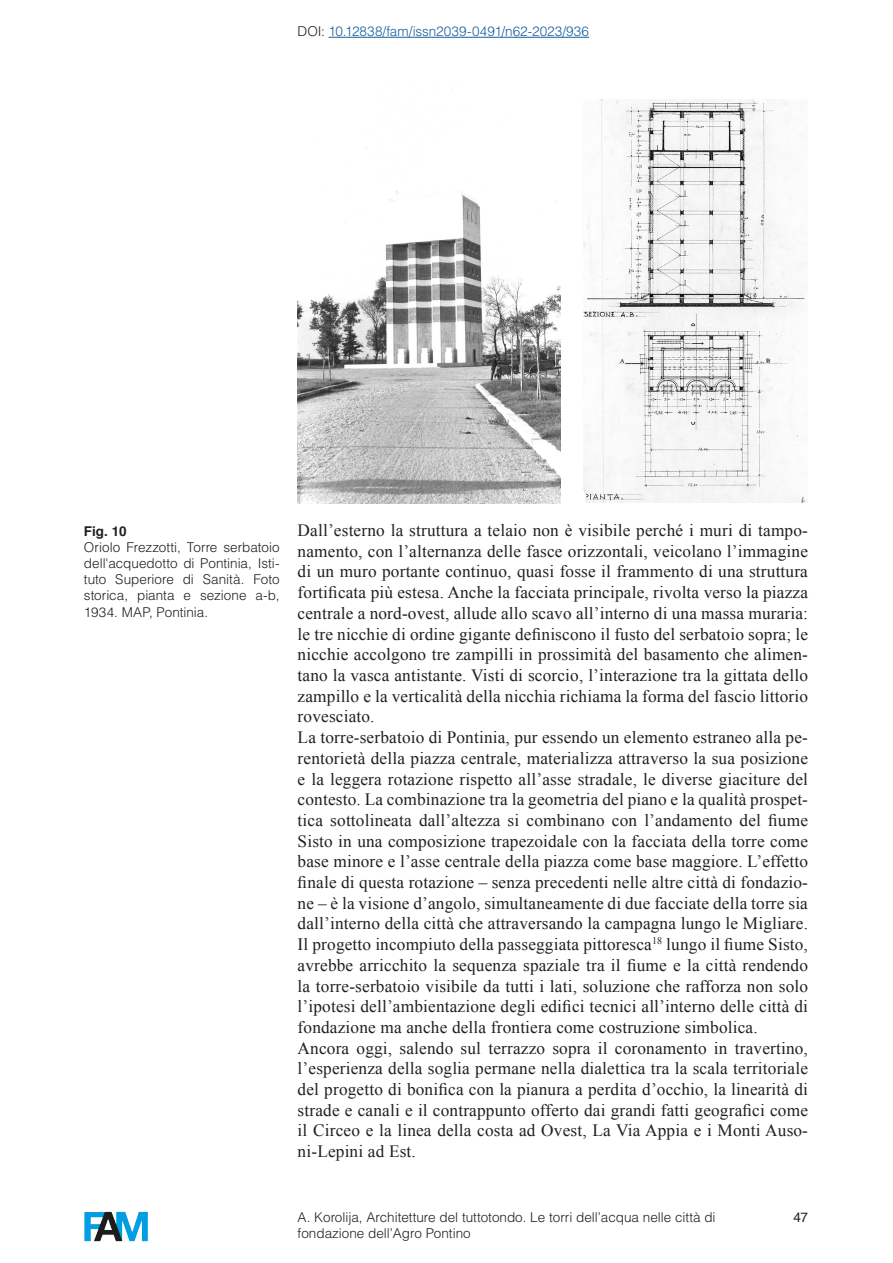
<style>
.page{position:relative;width:893px;height:1263px;background:#fff}
.page>*{position:absolute;margin:0;border:0;box-sizing:border-box;transform-origin:0 0}
.t1{font:17.25px/20.7px "Times New Roman";letter-spacing:.01em;color:#231f20;text-align:justify}
.Testo_Dida{font:300 13.5px/16.2px "Helvetica LT Std";color:#231f20}
.t2{font:300 13.5px "Helvetica LT Std";color:#175d9e}
.Fig__N{font:700 13.5px "Helvetica";color:#231f20}
.t3{font:13.5px "Helvetica";color:#231f20}
.s1{color:#231f20}
</style>
<div class="page">
<img style="left:584px;top:100px;width:223px;height:402px">
<img style="left:298px;top:147px;width:262px;height:356px">
<hr style="left:329px;top:37px;width:260px;height:1px;background:#175d9e">
<img style="left:84px;top:1211px;width:64px;height:31px">
<p class="t2" style="left:298px;top:23px;width:293px"><span class="s1">DOI:</span> 10.12838/fam/issn2039-0491/n62-2023/936</p>
<p class="Fig__N" style="left:84px;top:520px;width:44px">Fig. 10</p>
<p class="Testo_Dida" style="left:84px;top:539px;width:197px;text-align:justify">Oriolo Frezzotti, Torre serbatoio dell'acquedotto di Pontinia, Isti&shy;tuto Superiore di Sanità. Foto storica, pianta e sezione a-b, 1934. MAP, Pontinia.</p>
<p class="t1" style="left:298px;top:520px;width:512px">Dall’esterno la struttura a telaio non è visibile perché i muri di tampo&shy;namento, con l’alternanza delle fasce orizzontali, veicolano l’immagine di un muro portante continuo, quasi fosse il frammento di una struttura fortificata più estesa. Anche la facciata principale, rivolta verso la piazza centrale a nord-ovest, allude allo scavo all’interno di una massa muraria: le tre nicchie di ordine gigante definiscono il fusto del serbatoio sopra; le nicchie accolgono tre zampilli in prossimità del basamento che alimen&shy;tano la vasca antistante. Visti di scorcio, l’interazione tra la gittata dello zampillo e la verticalità della nicchia richiama la forma del fascio littorio rovesciato.</p>
<p class="t1" style="left:298px;top:727px;width:512px">La torre-serbatoio di Pontinia, pur essendo un elemento estraneo alla pe&shy;rentorietà della piazza centrale, materializza attraverso la sua posizione e la leggera rotazione rispetto all’asse stradale, le diverse giaciture del contesto. La combinazione tra la geometria del piano e la qualità prospet&shy;tica sottolineata dall’altezza si combinano con l’andamento del fiume Sisto in una composizione trapezoidale con la facciata della torre come base minore e l’asse centrale della piazza come base maggiore. L’effetto finale di questa rotazione – senza precedenti nelle altre città di fondazio&shy;ne – è la visione d’angolo, simultaneamente di due facciate della torre sia dall’interno della città che attraversando la campagna lungo le Migliare.<br>Il progetto incompiuto della passeggiata pittoresca<sup>18</sup> lungo il fiume Sisto, avrebbe arricchito la sequenza spaziale tra il fiume e la città rendendo la torre-serbatoio visibile da tutti i lati, soluzione che rafforza non solo l’ipotesi dell’ambientazione degli edifici tecnici all’interno delle città di fondazione ma anche della frontiera come costruzione simbolica.</p>
<p class="t1" style="left:298px;top:1037px;width:512px">Ancora oggi, salendo sul terrazzo sopra il coronamento in travertino, l’esperienza della soglia permane nella dialettica tra la scala territoriale del progetto di bonifica con la pianura a perdita d’occhio, la linearità di strade e canali e il contrappunto offerto dai grandi fatti geografici come il Circeo e la linea della costa ad Ovest, La Via Appia e i Monti Auso&shy;ni-Lepini ad Est.</p>
<p class="Testo_Dida" style="left:298px;top:1208px;width:419px">A. Korolija, Architetture del tuttotondo. Le torri dell’acqua nelle città di fondazione dell’Agro Pontino</p>
<p class="t3" style="left:793px;top:1209px;width:16px">47</p>
</div>
